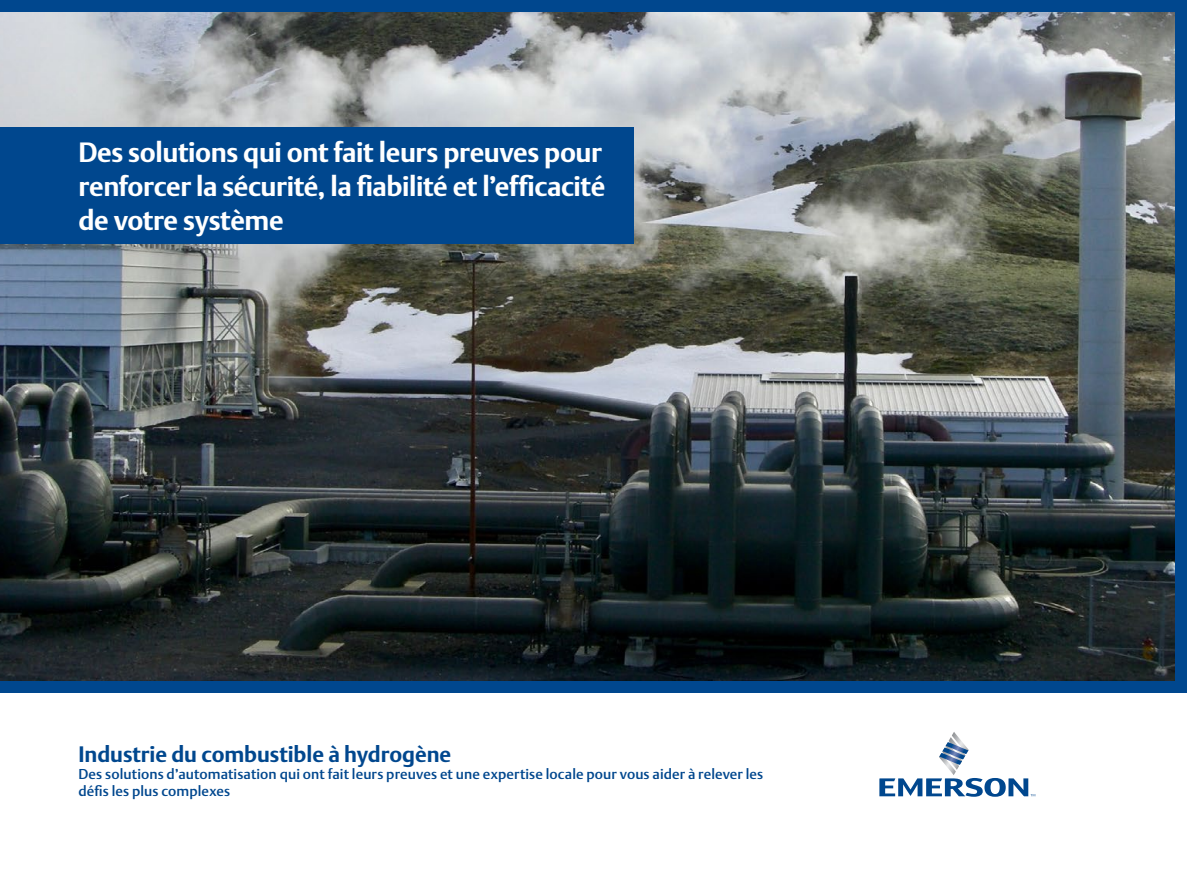
<style>
.page{position:relative;width:1187px;height:893px;background:#fff}
.page>*{position:absolute;margin:0;border:0;box-sizing:border-box;transform-origin:0 0}
.SUBHEAD{font:700 27.15px/33.9px "DTL Argo T";letter-spacing:-.015em;color:#fff;text-align:justify}
.SUBHEAD-2{font:700 21.75px "DTL Argo T";letter-spacing:-.005em;color:#00478e}
.t1{font:500 14.25px/17.1px "DTL Argo T";letter-spacing:.005em;color:#00478e}
</style>
<div class="page">
<div style="left:0;top:0;width:1186px;height:692px;background:#00478e"></div>
<img style="left:0;top:12px;width:1174px;height:668px">
<svg style="left:879px;top:732px;width:156px;height:65px"></svg>
<div style="left:0;top:128px;width:633px;height:116px;background:#00478e"></div>
<p class="SUBHEAD" style="left:79px;top:136px;width:528px">Des solutions qui ont fait leurs preuves pour renforcer la sécurité, la fiabilité et l’efficacité de votre système</p>
<p class="SUBHEAD-2" style="left:79px;top:741px;width:374px">Industrie du combustible à hydrogène</p>
<p class="t1" style="left:79px;top:765px;width:686px">Des solutions d’automatisation qui ont fait leurs preuves et une expertise locale pour vous aider à relever les défis les plus complexes</p>
</div>
